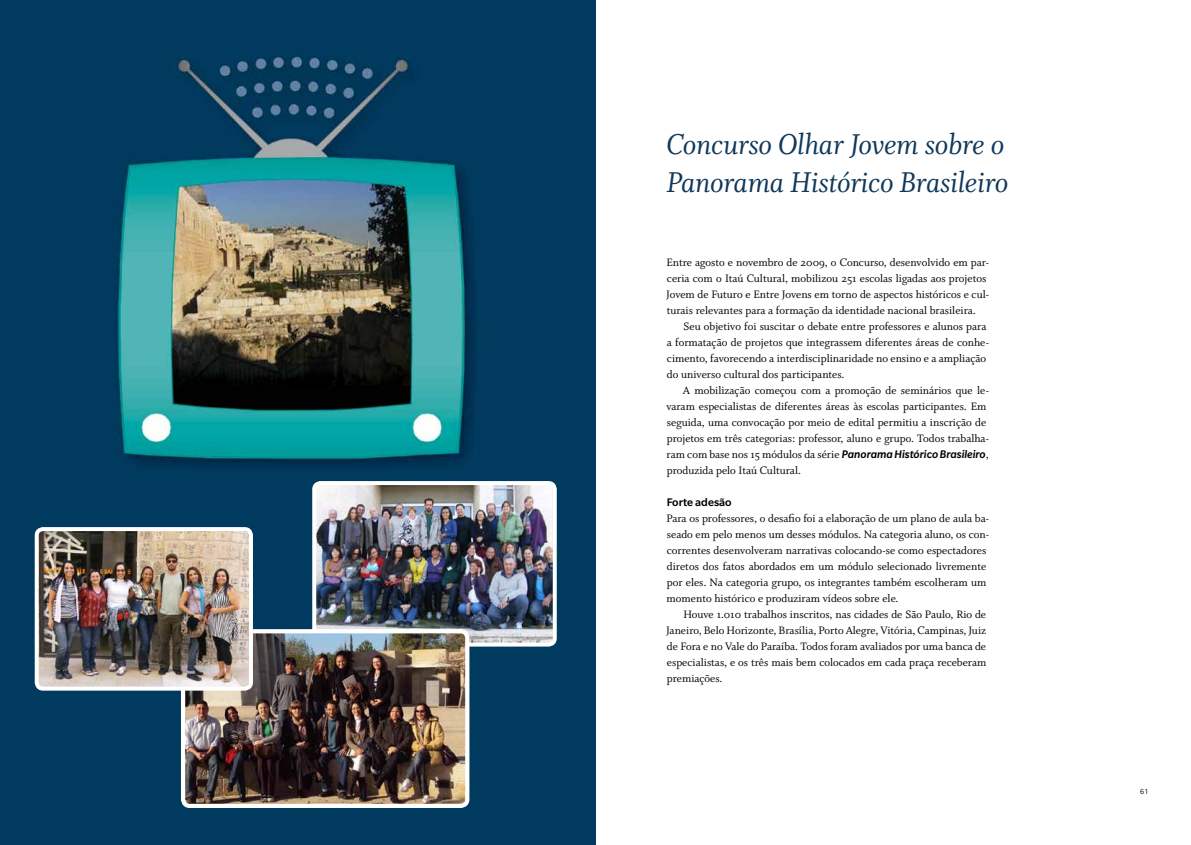
<style>
.page{position:relative;width:1191px;height:845px;background:#fff}
.page>*{position:absolute;margin:0;border:0;box-sizing:border-box;transform-origin:0 0}
.t1{font:32px/38px "Whitman Italic Os F";letter-spacing:-.01em;color:#10385a}
.t2{font:12px/16px "Whitman Roman Os F";color:#000}
.t3{font:500 12px "Slate Std";color:#000}
.t4{font:8px "Slate Std";color:#000}
.s1{font-family:"Slate Std";font-weight:500;font-style:italic}
</style>
<div class="page">
<img style="left:0;top:0;width:595px;height:845px">
<img style="left:317px;top:486px;width:235px;height:155px">
<div style="left:312px;top:481px;width:245px;height:165px;border:4px solid #fff;border-radius:6px"></div>
<img style="left:186px;top:634px;width:278px;height:169px">
<div style="left:181px;top:629px;width:288px;height:179px;border:4px solid #fff;border-radius:7px"></div>
<img style="left:40px;top:532px;width:208px;height:153px">
<div style="left:35px;top:527px;width:218px;height:163px;border:4px solid #fff;border-radius:6px"></div>
<h1 class="t1" style="left:666px;top:126px;width:343px">Concurso Olhar Jovem sobre o<br>Panorama Histórico Brasileiro</h1>
<p class="t2" style="left:666px;top:254px;width:324px">Entre agosto e novembro de 2009, o Concurso, desenvolvido em par&shy;ceria com o Itaú Cultural, mobilizou 251 escolas ligadas aos projetos Jovem de Futuro e Entre Jovens em torno de aspectos históricos e cul&shy;turais relevantes para a formação da identidade nacional brasileira.</p>
<p class="t2" style="left:667px;top:318px;width:324px;text-indent:17px">Seu objetivo foi suscitar o debate entre professores e alunos para a formatação de projetos que integrassem diferentes áreas de conhe&shy;cimento, favorecendo a interdisciplinaridade no ensino e a ampliação do universo cultural dos participantes.</p>
<p class="t2" style="left:666px;top:382px;width:324px;text-indent:16px">A mobilização começou com a promoção de seminários que le&shy;varam especialistas de diferentes áreas às escolas participantes. Em seguida, uma convocação por meio de edital permitiu a inscrição de projetos em três categorias: professor, aluno e grupo. Todos trabalha&shy;ram com base nos 15 módulos da série <span class="s1">Panorama Histórico Brasileiro</span>, produzida pelo Itaú Cultural.</p>
<p class="t3" style="left:666px;top:495px;width:66px">Forte adesão</p>
<p class="t2" style="left:666px;top:510px;width:324px">Para os professores, o desafio foi a elaboração de um plano de aula ba&shy;seado em pelo menos um desses módulos. Na categoria aluno, os con&shy;correntes desenvolveram narrativas colocando-se como espectadores diretos dos fatos abordados em um módulo selecionado livremente por eles. Na categoria grupo, os integrantes também escolheram um momento histórico e produziram vídeos sobre ele.</p>
<p class="t2" style="left:666px;top:606px;width:322px;text-align:justify;text-indent:17px">Houve 1.010 trabalhos inscritos, nas cidades de São Paulo, Rio de Janeiro, Belo Horizonte, Brasília, Porto Alegre, Vitória, Campinas, Juiz de Fora e no Vale do Paraíba. Todos foram avaliados por uma banca de especialistas, e os três mais bem colocados em cada praça receberam premiações.</p>
<p class="t4" style="left:1140px;top:787px;width:10px">61</p>
</div>
